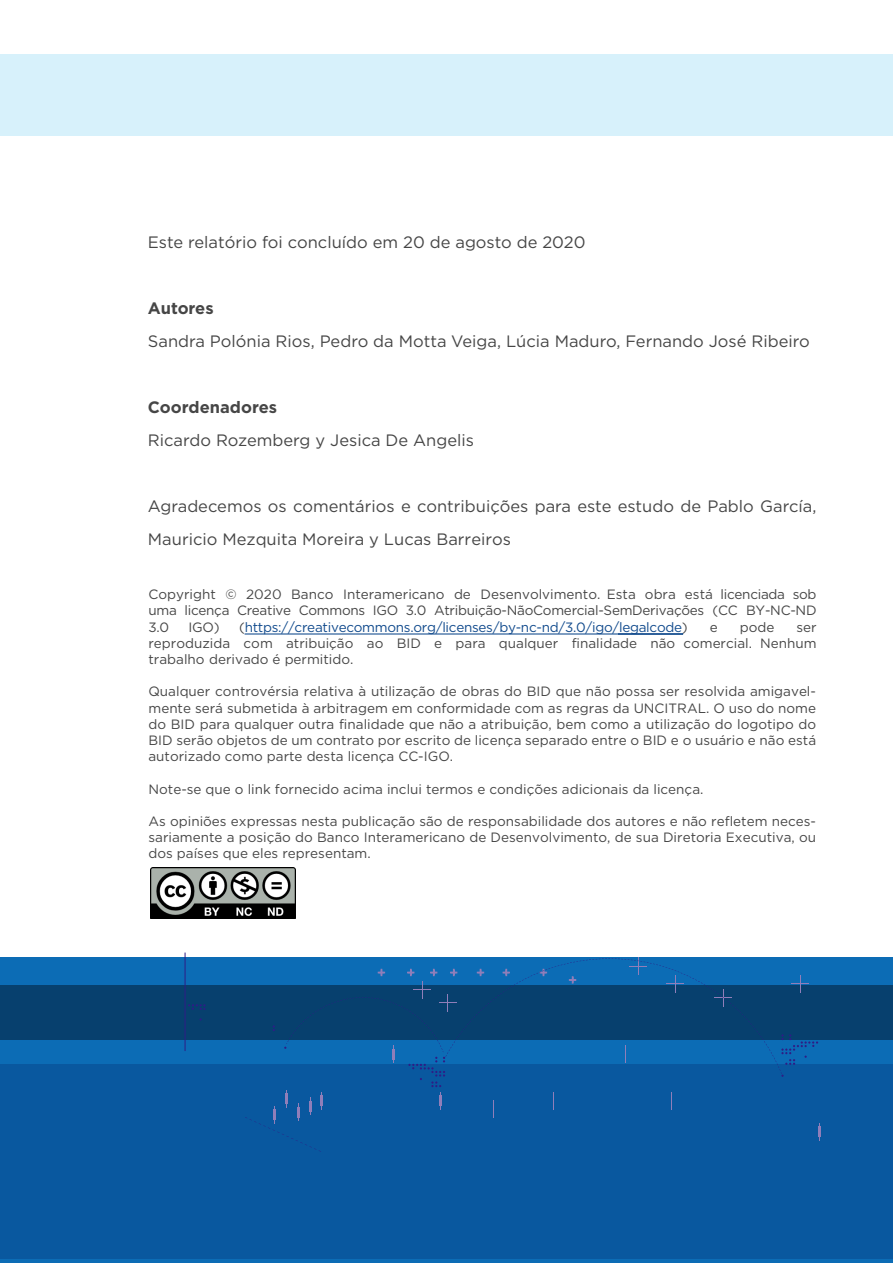
<style>
.page{position:relative;width:893px;height:1263px;background:#fff}
.page>*{position:absolute;margin:0;border:0;box-sizing:border-box;transform-origin:0 0}
.t1{font:16.5px/33px "Gotham";color:#464646}
.t2{font:700 16.5px "Gotham";color:#464646}
.t3{font:13.5px/16.2px "Gotham";color:#464646;text-align:justify}
.t4{font:13.5px "Gotham";letter-spacing:-.02em;color:#124b8d}
.s1{font-style:inherit}
.s2{color:#464646}
</style>
<div class="page">
<div style="left:0;top:957px;width:893px;height:306px;background:#0c6cb5"></div>
<div style="left:0;top:54px;width:893px;height:81px;background:#d7f1fb"></div>
<div style="left:0;top:986px;width:893px;height:54px;background:#07406e"></div>
<div style="left:0;top:1064px;width:893px;height:194px;background:#09589f"></div>
<svg style="left:188px;top:1004px;width:18px;height:6px"></svg>
<svg style="left:245px;top:958px;width:576px;height:194px"></svg>
<hr style="left:185px;top:952px;width:1px;height:99px;background:#2e1d86">
<img style="left:150px;top:868px;width:145px;height:51px">
<hr style="left:245px;top:634px;width:374px;height:1px;background:#124b8d">
<hr style="left:618px;top:634px;width:65px;height:1px;background:#124b8d">
<p class="t1" style="left:148px;top:225px;width:439px">Este relatório foi concluído em 20 de agosto de 2020</p>
<p class="t2" style="left:148px;top:299px;width:67px">Autores</p>
<p class="t1" style="left:148px;top:324px;width:663px">Sandra Polónia Rios, Pedro da Motta Veiga, Lúcia Maduro, Fernando José Ribeiro</p>
<p class="t2" style="left:148px;top:398px;width:131px">Coordenadores</p>
<p class="t1" style="left:148px;top:423px;width:328px">Ricardo Rozemberg y Jesica De Angelis</p>
<p class="t1" style="left:148px;top:489px;width:670px">Agradecemos os comentários e contribuições para este estudo de Pablo García,<br>Mauricio Mezquita Moreira y Lucas Barreiros</p>
<p class="t3" style="left:148px;top:586px;width:670px">Copyright © <span class="s1">2020</span> Banco Interamericano de Desenvolvimento. Esta obra está licenciada sob uma licença Creative Commons IGO 3.0 Atribuição-NãoComercial-SemDerivações (CC BY-NC-ND 3.0</p>
<p class="t3" style="left:189px;top:618px;width:33px">IGO)</p>
<p class="t4" style="left:239px;top:619px;width:450px"><span class="s2">(</span>https://creativecommons.org/licenses/by-nc-nd/3.0/igo/legalcode<span class="s2">)</span></p>
<p class="t3" style="left:710px;top:618px;width:9px">e</p>
<p class="t3" style="left:740px;top:618px;width:36px">pode</p>
<p class="t3" style="left:148px;top:618px;width:670px;text-indent:648px">ser reproduzida com atribuição ao BID e para qualquer finalidade não comercial. Nenhum trabalho derivado é permitido.</p>
<p class="t3" style="left:148px;top:683px;width:669px">Qualquer controvérsia relativa à utilização de obras do BID que não possa ser resolvida amigavel&shy;mente será submetida à arbitragem em conformidade com as regras da UNCITRAL. O uso do nome do BID para qualquer outra finalidade que não a atribuição, bem como a utilização do logotipo do BID serão objetos de um contrato por escrito de licença separado entre o BID e o usuário e não está autorizado como parte desta licença CC-IGO.</p>
<p class="t3" style="left:148px;top:780px;width:556px">Note-se que o link fornecido acima inclui termos e condições adicionais da licença.</p>
<p class="t3" style="left:148px;top:813px;width:669px">As opiniões expressas nesta publicação são de responsabilidade dos autores e não refletem neces&shy;sariamente a posição do Banco Interamericano de Desenvolvimento, de sua Diretoria Executiva, ou dos países que eles representam.</p>
</div>
